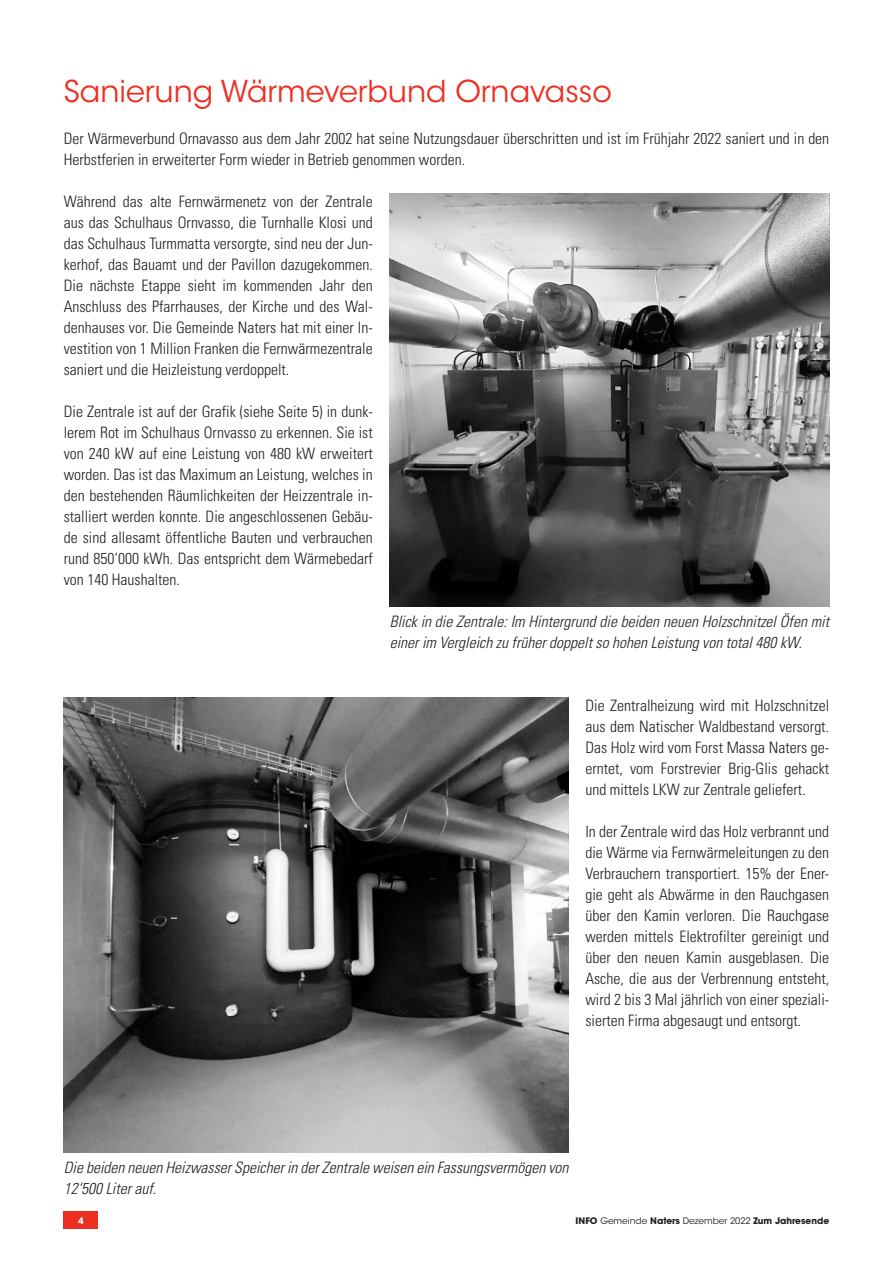
<style>
.page{position:relative;width:893px;height:1263px;background:#fff}
.page>*{position:absolute;margin:0;border:0;box-sizing:border-box;transform-origin:0 0}
.t1{font:30px "ITC Avant Garde Std";color:#ee2e22}
.t2{font:300 condensed 15.75px/21px "Univers LT Std";color:#231f20;text-align:justify}
.t3{font:italic 300 condensed 15.75px/21px "Univers LT Std";color:#231f20}
.t4{font:700 9px "ITC Avant Garde Std";color:#231f20}
.t5{font:700 9px "ITC Avant Garde Std";color:#fff}
.s1{font-weight:400}
</style>
<div class="page">
<div style="left:64px;top:1212px;width:34px;height:17px;background:#ee2e22"></div>
<img style="left:64px;top:697px;width:504px;height:455px">
<img style="left:390px;top:193px;width:439px;height:413px">
<p class="t1" style="left:64px;top:73px;width:549px">Sanierung Wärmeverbund Ornavasso</p>
<p class="t2" style="left:64px;top:128px;width:767px">Der Wärmeverbund Ornavasso aus dem Jahr 2002 hat seine Nutzungsdauer überschritten und ist im Frühjahr 2022 saniert und in den<br>Herbstferien in erweiterter Form wieder in Betrieb genommen worden.</p>
<p class="t2" style="left:64px;top:191px;width:311px">Während das alte Fernwärmenetz von der Zentrale aus das Schulhaus Ornvasso, die Turnhalle Klosi und das Schulhaus Turmmatta versorgte, sind neu der Jun&shy;kerhof, das Bauamt und der Pavillon dazugekommen.<br>Die nächste Etappe sieht im kommenden Jahr den Anschluss des Pfarrhauses, der Kirche und des Wal&shy;denhauses vor. Die Gemeinde Naters hat mit einer In&shy;vestition von 1 Million Franken die Fernwärmezentrale saniert und die Heizleistung verdoppelt.</p>
<p class="t2" style="left:64px;top:401px;width:311px">Die Zentrale ist auf der Grafik (siehe Seite 5) in dunk&shy;lerem Rot im Schulhaus Ornvasso zu erkennen. Sie ist von 240 kW auf eine Leistung von 480 kW erweitert worden. Das ist das Maximum an Leistung, welches in den bestehenden Räumlichkeiten der Heizzentrale in&shy;stalliert werden konnte. Die angeschlossenen Gebäu&shy;de sind allesamt öffentliche Bauten und verbrauchen rund 850‘000 kWh. Das entspricht dem Wärmebedarf von 140 Haushalten.</p>
<p class="t3" style="left:390px;top:611px;width:441px">Blick in die Zentrale: Im Hintergrund die beiden neuen Holzschnitzel Öfen mit einer im Vergleich zu früher doppelt so hohen Leistung von total 480 kW.</p>
<p class="t2" style="left:585px;top:695px;width:245px">Die Zentralheizung wird mit Holzschnitzel aus dem Natischer Waldbestand versorgt.<br>Das Holz wird vom Forst Massa Naters ge&shy;erntet, vom Forstrevier Brig-Glis gehackt und mittels LKW zur Zentrale geliefert.</p>
<p class="t2" style="left:585px;top:821px;width:245px">In der Zentrale wird das Holz verbrannt und die Wärme via Fernwärmeleitungen zu den Verbrauchern transportiert. 15% der Ener&shy;gie geht als Abwärme in den Rauchgasen über den Kamin verloren. Die Rauchgase werden mittels Elektrofilter gereinigt und über den neuen Kamin ausgeblasen. Die Asche, die aus der Verbrennung entsteht, wird 2 bis 3 Mal jährlich von einer speziali&shy;sierten Firma abgesaugt und entsorgt.</p>
<p class="t3" style="left:64px;top:1157px;width:506px">Die beiden neuen Heizwasser Speicher in der Zentrale weisen ein Fassungsvermögen von<br>12‘500 Liter auf.</p>
<p class="t5" style="left:78px;top:1214px;width:7px">4</p>
<p class="t4" style="left:576px;top:1214px;width:255px">INFO <span class="s1">Gemeinde</span> Naters <span class="s1">Dezember 2022</span> Zum Jahresende</p>
</div>
